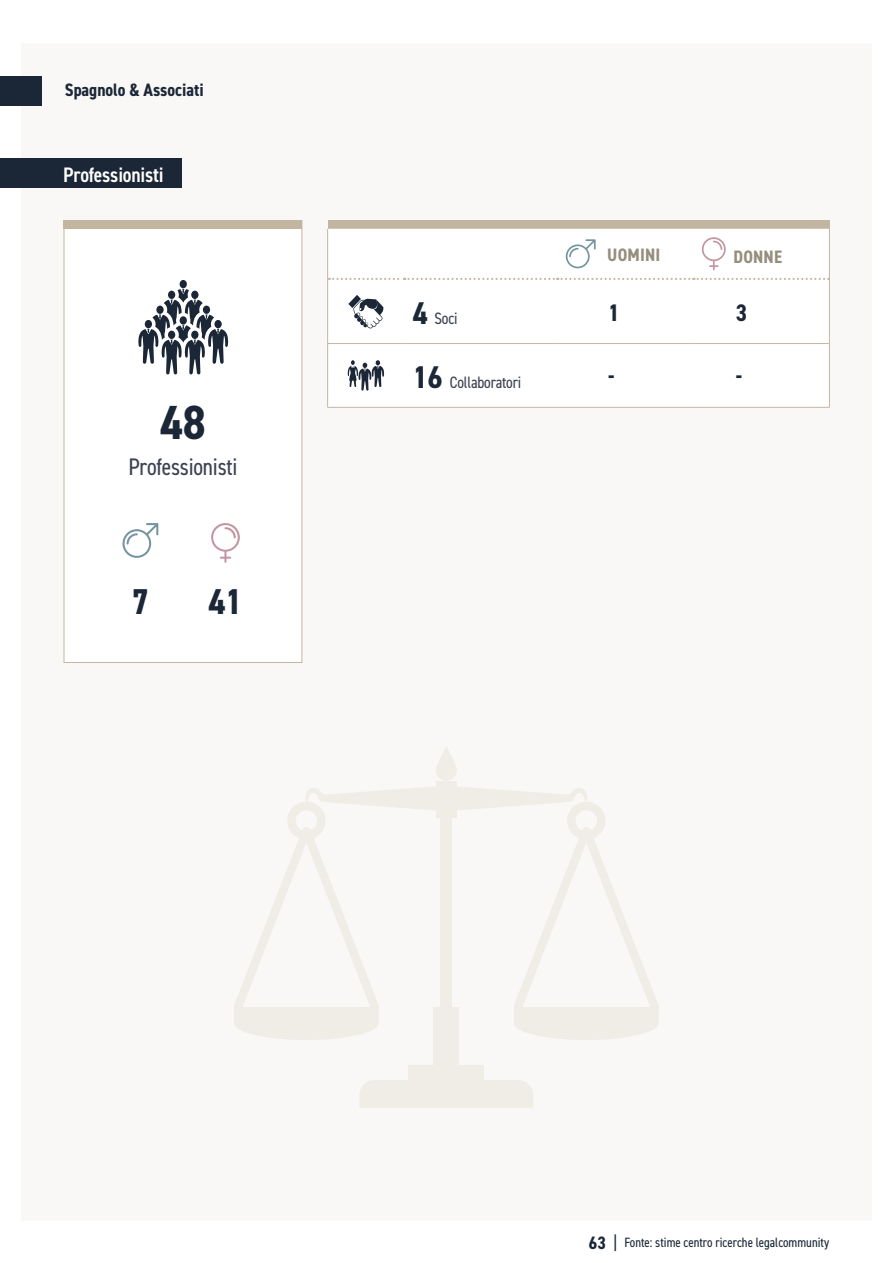
<style>
.page{position:relative;width:893px;height:1263px;background:#fff}
.page>*{position:absolute;margin:0;border:0;box-sizing:border-box;transform-origin:0 0}
.t1{font:700 condensed 48px "DIN2014";color:#1b2736}
.t2{font:700 condensed 36px "DIN2014";color:#1b2736}
.t3{font:condensed 24px "DIN2014";letter-spacing:-.01em;color:#3b4251}
.t4{font:700 condensed 24px "DIN2014";color:#1b2736}
.t5{font:600 condensed 21px "DIN2014";letter-spacing:-.01em;color:#fff}
.t6{font:700 condensed 18px "DIN2014";color:#1b2736}
.t7{font:700 condensed 18px "DIN2014";letter-spacing:.01em;color:#968e7d}
.t8{font:condensed 16.5px "DIN2014";letter-spacing:-.01em;color:#3b4251}
.t9{font:condensed 13.5px "DIN2014";color:#1b2736}
.s1{font-weight:700;font-size:31.5px;color:#1b2736}
.s2{font-weight:700;font-size:18px}
.s3{font-size:18px}
</style>
<div class="page">
<div style="left:21px;top:43px;width:851px;height:1177px;background:#f9f8f6"></div>
<div style="left:0;top:76px;width:41px;height:29px;background:#1b2736"></div>
<div style="left:64px;top:220px;width:238px;height:443px;background:#fff;border:1px solid #c3b6a0"></div>
<div style="left:64px;top:220px;width:238px;height:9px;background:#c3b6a0"></div>
<div style="left:0;top:159px;width:181px;height:29px;background:#1b2736"></div>
<div style="left:328px;top:220px;width:501px;height:9px;background:#c3b6a0"></div>
<hr style="left:327px;top:279px;width:1px;height:64px;background:#c3b6a0">
<hr style="left:829px;top:279px;width:1px;height:64px;background:#c3b6a0">
<hr style="left:327px;top:343px;width:77px;height:1px;background:#c3b6a0">
<hr style="left:327px;top:344px;width:1px;height:63px;background:#c3b6a0">
<hr style="left:404px;top:343px;width:153px;height:1px;background:#c3b6a0">
<hr style="left:557px;top:343px;width:136px;height:1px;background:#c3b6a0">
<hr style="left:693px;top:343px;width:137px;height:1px;background:#c3b6a0">
<hr style="left:829px;top:344px;width:1px;height:63px;background:#c3b6a0">
<hr style="left:327px;top:407px;width:77px;height:1px;background:#c3b6a0">
<hr style="left:404px;top:407px;width:153px;height:1px;background:#c3b6a0">
<hr style="left:557px;top:407px;width:136px;height:1px;background:#c3b6a0">
<hr style="left:327px;top:229px;width:1px;height:50px;background:#c3b6a0">
<hr style="left:829px;top:229px;width:1px;height:50px;background:#c3b6a0">
<hr style="left:693px;top:407px;width:137px;height:1px;background:#c3b6a0">
<div style="left:328px;top:237px;width:501px;height:43px;background:#fff"></div>
<svg style="left:348px;top:295px;width:36px;height:33px"></svg>
<svg style="left:347px;top:360px;width:38px;height:31px"></svg>
<div style="left:180px;top:280px;width:7px;height:8px;background:#1b2736;border-radius:50%"></div>
<svg style="left:138px;top:289px;width:91px;height:85px"></svg>
<svg style="left:211px;top:523px;width:29px;height:40px"></svg>
<svg style="left:123px;top:523px;width:35px;height:35px"></svg>
<div style="left:436px;top:781px;width:20px;height:36px;background:#f0ede7"></div>
<div style="left:434px;top:1007px;width:25px;height:58px;background:#f0ede7"></div>
<div style="left:441px;top:813px;width:11px;height:194px;background:#f0ede7"></div>
<div style="left:409px;top:1065px;width:75px;height:15px;background:#f0ede7"></div>
<div style="left:360px;top:1080px;width:173px;height:28px;background:#f0ede7"></div>
<svg style="left:436px;top:746px;width:21px;height:35px"></svg>
<svg style="left:456px;top:786px;width:203px;height:254px"></svg>
<svg style="left:234px;top:787px;width:202px;height:253px"></svg>
<h3 class="t6" style="left:65px;top:78px;width:140px">Spagnolo &amp; Associati</h3>
<h3 class="t5" style="left:63px;top:160px;width:102px">Professionisti</h3>
<h1 class="t1" style="left:160px;top:391px;width:47px">48</h1>
<h3 class="t3" style="left:128px;top:451px;width:111px">Professionisti</h3>
<h2 class="t2" style="left:132px;top:577px;width:19px">7</h2>
<h2 class="t2" style="left:208px;top:577px;width:36px">41</h2>
<h3 class="t7" style="left:607px;top:243px;width:55px">UOMINI</h3>
<h3 class="t7" style="left:733px;top:245px;width:50px">DONNE</h3>
<p class="t8" style="left:413px;top:307px;width:46px"><span class="s1">4</span> Soci</p>
<h3 class="t4" style="left:608px;top:297px;width:13px">1</h3>
<h3 class="t4" style="left:736px;top:297px;width:13px">3</h3>
<p class="t8" style="left:413px;top:371px;width:110px"><span class="s1">16</span> Collaboratori</p>
<h3 class="t4" style="left:608px;top:360px;width:8px">-</h3>
<h3 class="t4" style="left:736px;top:360px;width:8px">-</h3>
<p class="t9" style="left:589px;top:1233px;width:242px"><span class="s2">63</span> <span class="s3">|</span> Fonte: stime centro ricerche legalcommunity</p>
</div>
